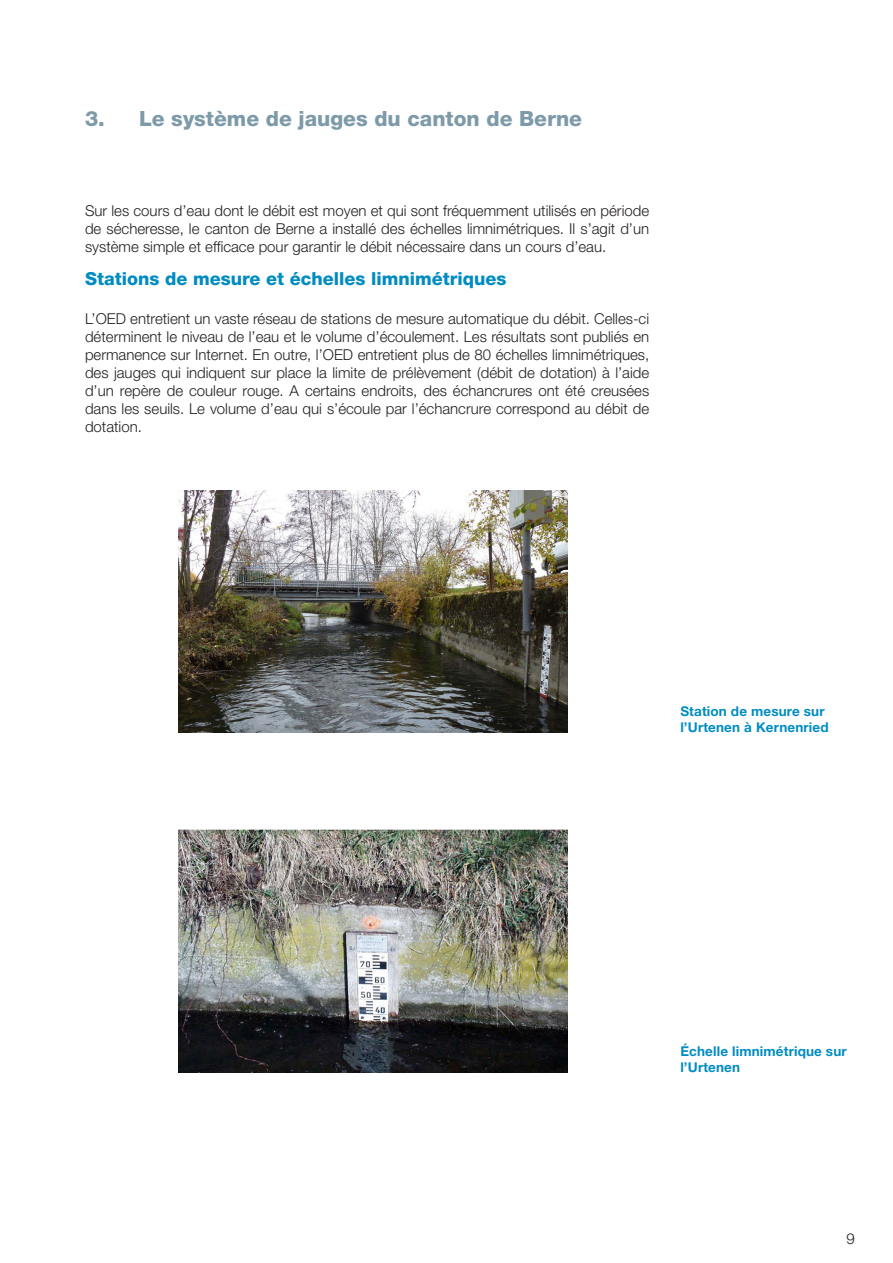
<style>
.page{position:relative;width:893px;height:1263px;background:#fff}
.page>*{position:absolute;margin:0;border:0;box-sizing:border-box;transform-origin:0 0}
.Kapiteltitel{font:800 21px "Helvetica Neue LT Std";color:#7d9aa9}
.Absatztitel{font:800 18px "Helvetica Neue LT Std";color:#008cc2}
.Grundtext{font:300 15px/18px "Helvetica Neue LT Std";color:#231f20;text-align:justify}
.Bildlegende_Text{font:700 13.5px/16.5px "Helvetica Neue LT Std";letter-spacing:.01em;color:#008cc2}
</style>
<div class="page">
<img style="left:179px;top:490px;width:388px;height:242px">
<img style="left:179px;top:830px;width:388px;height:242px">
<p class="Kapiteltitel" style="left:85px;top:106px;width:499px">3. Le système de jauges du canton de Berne</p>
<p class="Grundtext" style="left:85px;top:201px;width:566px">Sur les cours d’eau dont le débit est moyen et qui sont fréquemment utilisés en période de sécheresse, le canton de Berne a installé des échelles limnimétriques. Il s’agit d’un système simple et efficace pour garantir le débit nécessaire dans un cours d’eau.</p>
<p class="Absatztitel" style="left:85px;top:268px;width:423px">Stations de mesure et échelles limnimétriques</p>
<p class="Grundtext" style="left:85px;top:309px;width:566px">L’OED entretient un vaste réseau de stations de mesure automatique du débit. Celles-ci déterminent le niveau de l’eau et le volume d’écoulement. Les résultats sont publiés en permanence sur Internet. En outre, l’OED entretient plus de 80 échelles limnimétriques, des jauges qui indiquent sur place la limite de prélèvement (débit de dotation) à l’aide d’un repère de couleur rouge. A certains endroits, des échancrures ont été creusées dans les seuils. Le volume d’eau qui s’écoule par l’échancrure correspond au débit de dotation.</p>
<p class="Bildlegende_Text" style="left:680px;top:703px;width:150px">Station de mesure sur l’Urtenen à Kernenried</p>
<p class="Bildlegende_Text" style="left:680px;top:1042px;width:168px">Échelle limnimétrique sur l’Urtenen</p>
<p class="Grundtext" style="left:846px;top:1229px;width:10px">9</p>
</div>
